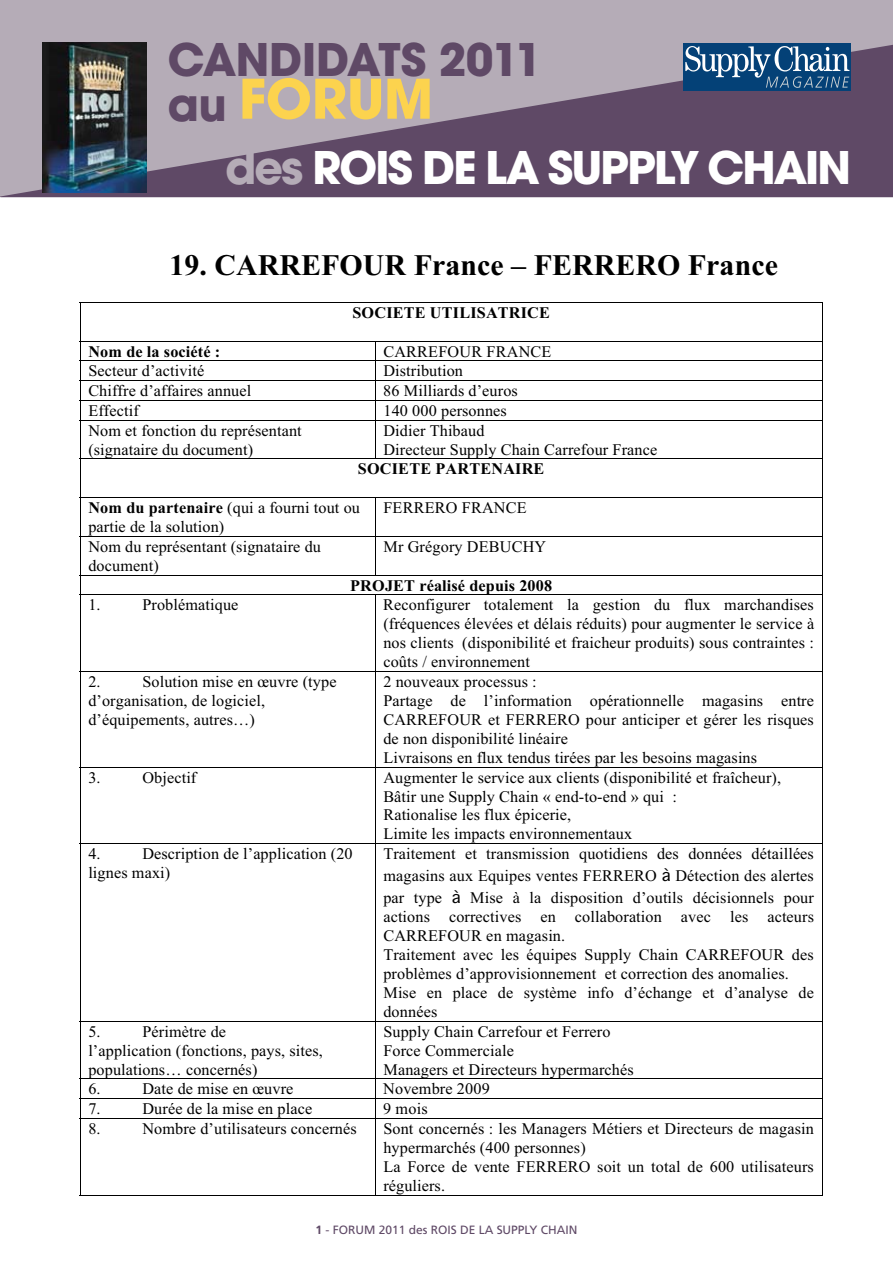
<style>
.page{position:relative;width:893px;height:1263px;background:#fff}
.page>*{position:absolute;margin:0;border:0;box-sizing:border-box;transform-origin:0 0}
.t1{font:700 60px "Avant Garde Gothic Itc T";letter-spacing:.005em;color:#fcd34e}
.t2{font:700 49.5px "Avant Garde Gothic Itc T";letter-spacing:-.035em;color:#fff}
.t3{font:700 49.5px "Avant Garde Gothic Itc T";color:#5f4966}
.t4{font:29.85px "Times New Roman PS Bold MT+T42+CKJVWD";color:#000}
.t5{font:16.2px/19px "Times New Roman PSMT+T42+DNQPVA";letter-spacing:.01em;color:#000}
.t6{font:16.2px "Times New Roman PS Bold MT+T42+CKJVWD";letter-spacing:.01em;color:#000}
.t7{font:12px "Frutiger";color:#5f4966}
.s1{font-size:49.5px;color:#5f4966}
.s2{color:#b5acb7}
.s3{font-family:"Times New Roman PS Bold MT+T42+CKJVWD"}
.s4{font-family:"Geneva+T42+KWWUQH"}
.s5{font-weight:700}
</style>
<div class="page">
<div style="left:0;top:0;width:892px;height:197px;background:#b5acb7"></div>
<svg style="left:0;top:42px;width:892px;height:155px;fill:#5f4966"></svg>
<img style="left:42px;top:43px;width:104px;height:149px">
<hr style="left:80px;top:302px;width:742px;height:1px;background:#000">
<hr style="left:80px;top:303px;width:1px;height:38px;background:#000">
<hr style="left:822px;top:303px;width:1px;height:38px;background:#000">
<hr style="left:80px;top:341px;width:742px;height:1px;background:#000">
<hr style="left:80px;top:361px;width:742px;height:1px;background:#000">
<hr style="left:80px;top:380px;width:742px;height:1px;background:#000">
<hr style="left:80px;top:400px;width:742px;height:1px;background:#000">
<svg style="left:80px;top:342px;width:1px;height:78px"></svg>
<svg style="left:375px;top:342px;width:1px;height:78px"></svg>
<svg style="left:822px;top:342px;width:1px;height:78px"></svg>
<hr style="left:80px;top:420px;width:742px;height:1px;background:#000">
<hr style="left:80px;top:421px;width:1px;height:38px;background:#000">
<hr style="left:375px;top:421px;width:1px;height:38px;background:#000">
<hr style="left:822px;top:421px;width:1px;height:38px;background:#000">
<hr style="left:80px;top:459px;width:742px;height:1px;background:#000">
<hr style="left:80px;top:459px;width:1px;height:38px;background:#000">
<hr style="left:822px;top:459px;width:1px;height:38px;background:#000">
<hr style="left:80px;top:497px;width:742px;height:1px;background:#000">
<hr style="left:80px;top:498px;width:1px;height:38px;background:#000">
<hr style="left:375px;top:498px;width:1px;height:38px;background:#000">
<hr style="left:822px;top:498px;width:1px;height:38px;background:#000">
<hr style="left:80px;top:536px;width:742px;height:1px;background:#000">
<hr style="left:80px;top:537px;width:1px;height:38px;background:#000">
<hr style="left:375px;top:537px;width:1px;height:38px;background:#000">
<hr style="left:822px;top:537px;width:1px;height:38px;background:#000">
<hr style="left:80px;top:575px;width:742px;height:1px;background:#000">
<svg style="left:80px;top:576px;width:1px;height:18px"></svg>
<svg style="left:822px;top:576px;width:1px;height:18px"></svg>
<hr style="left:80px;top:594px;width:742px;height:1px;background:#000">
<hr style="left:80px;top:595px;width:1px;height:76px;background:#000">
<hr style="left:375px;top:595px;width:1px;height:76px;background:#000">
<hr style="left:822px;top:595px;width:1px;height:76px;background:#000">
<hr style="left:80px;top:671px;width:742px;height:1px;background:#000">
<hr style="left:80px;top:672px;width:1px;height:95px;background:#000">
<hr style="left:375px;top:672px;width:1px;height:95px;background:#000">
<hr style="left:822px;top:672px;width:1px;height:95px;background:#000">
<hr style="left:80px;top:767px;width:742px;height:1px;background:#000">
<hr style="left:80px;top:767px;width:1px;height:76px;background:#000">
<hr style="left:375px;top:767px;width:1px;height:76px;background:#000">
<hr style="left:822px;top:767px;width:1px;height:76px;background:#000">
<hr style="left:80px;top:843px;width:742px;height:1px;background:#000">
<hr style="left:80px;top:844px;width:1px;height:177px;background:#000">
<hr style="left:375px;top:844px;width:1px;height:177px;background:#000">
<hr style="left:822px;top:844px;width:1px;height:177px;background:#000">
<hr style="left:80px;top:1021px;width:742px;height:1px;background:#000">
<hr style="left:80px;top:1022px;width:1px;height:56px;background:#000">
<hr style="left:375px;top:1022px;width:1px;height:56px;background:#000">
<hr style="left:822px;top:1022px;width:1px;height:56px;background:#000">
<hr style="left:80px;top:1078px;width:742px;height:1px;background:#000">
<hr style="left:80px;top:1098px;width:742px;height:1px;background:#000">
<svg style="left:80px;top:1079px;width:1px;height:39px"></svg>
<svg style="left:375px;top:1079px;width:1px;height:39px"></svg>
<svg style="left:822px;top:1079px;width:1px;height:39px"></svg>
<hr style="left:80px;top:1118px;width:742px;height:1px;background:#000">
<hr style="left:80px;top:1119px;width:1px;height:76px;background:#000">
<hr style="left:375px;top:1119px;width:1px;height:76px;background:#000">
<hr style="left:822px;top:1119px;width:1px;height:76px;background:#000">
<hr style="left:80px;top:1195px;width:742px;height:1px;background:#000">
<div style="left:682px;top:43px;width:168px;height:48px;background:#044177"></div>
<svg style="left:685px;top:46px;width:164px;height:42px"></svg>
<h2 class="t3" style="left:168px;top:43px;width:375px">CANDIDATS 2011</h2>
<h1 class="t1" style="left:168px;top:79px;width:267px"><span class="s1">au</span> FORUM</h1>
<h2 class="t2" style="left:225px;top:151px;width:627px"><span class="s2">des</span> ROIS DE LA SUPPLY CHAIN</h2>
<h3 class="t4" style="left:169px;top:247px;width:610px">19. CARREFOUR France – FERRERO France</h3>
<p class="t6" style="left:352px;top:303px;width:199px">SOCIETE UTILISATRICE</p>
<p class="t6" style="left:88px;top:342px;width:133px">Nom de la société :</p>
<p class="t5" style="left:383px;top:344px;width:170px">CARREFOUR FRANCE</p>
<p class="t5" style="left:88px;top:363px;width:117px">Secteur d’activité</p>
<p class="t5" style="left:383px;top:363px;width:81px">Distribution</p>
<p class="t5" style="left:88px;top:383px;width:164px">Chiffre d’affaires annuel</p>
<p class="t5" style="left:383px;top:383px;width:136px">86 Milliards d’euros</p>
<p class="t5" style="left:88px;top:403px;width:52px">Effectif</p>
<p class="t5" style="left:383px;top:403px;width:125px">140 000 personnes</p>
<p class="t5" style="left:88px;top:423px;width:215px">Nom et fonction du représentant (signataire du document)</p>
<p class="t5" style="left:383px;top:423px;width:275px">Didier Thibaud<br>Directeur Supply Chain Carrefour France</p>
<p class="t6" style="left:358px;top:459px;width:188px">SOCIETE PARTENAIRE</p>
<p class="t5" style="left:88px;top:500px;width:273px"><span class="s3">Nom du partenaire</span> (qui a fourni tout ou partie de la solution)</p>
<p class="t5" style="left:383px;top:500px;width:145px">FERRERO FRANCE</p>
<p class="t5" style="left:88px;top:538px;width:234px">Nom du représentant (signataire du document)</p>
<p class="t5" style="left:383px;top:538px;width:164px">Mr Grégory DEBUCHY</p>
<p class="t6" style="left:350px;top:576px;width:203px">PROJET réalisé depuis 2008</p>
<p class="t5" style="left:88px;top:597px;width:14px">1.</p>
<p class="t5" style="left:142px;top:597px;width:97px">Problématique</p>
<p class="t5" style="left:383px;top:597px;width:432px;text-align:justify">Reconfigurer totalement la gestion du flux marchandises (fréquences élevées et délais réduits) pour augmenter le service à nos clients (disponibilité et fraicheur produits) sous contraintes : coûts / environnement</p>
<p class="t5" style="left:88px;top:673px;width:14px">2.</p>
<p class="t5" style="left:88px;top:673px;width:250px;text-indent:54px">Solution mise en œuvre (type d’organisation, de logiciel, d’équipements, autres…)</p>
<p class="t5" style="left:383px;top:673px;width:432px">2 nouveaux processus :<br>Partage de l’information opérationnelle magasins entre CARREFOUR et FERRERO pour anticiper et gérer les risques de non disponibilité linéaire<br>Livraisons en flux tendus tirées par les besoins magasins</p>
<p class="t5" style="left:88px;top:769px;width:14px">3.</p>
<p class="t5" style="left:142px;top:769px;width:55px">Objectif</p>
<p class="t5" style="left:383px;top:769px;width:399px">Augmenter le service aux clients (disponibilité et fraîcheur), Bâtir une Supply Chain « end-to-end » qui :<br>Rationalise les flux épicerie,<br>Limite les impacts environnementaux</p>
<p class="t5" style="left:88px;top:846px;width:14px">4.</p>
<p class="t5" style="left:88px;top:846px;width:266px;text-indent:54px">Description de l’application (20 lignes maxi)</p>
<p class="t5" style="left:383px;top:844px;width:432px;line-height:21.9px;text-align:justify">Traitement et transmission quotidiens des données détaillées magasins aux Equipes ventes FERRERO <span class="s4">à</span> Détection des alertes par type <span class="s4">à</span> Mise à la disposition d’outils décisionnels pour</p>
<p class="t5" style="left:383px;top:909px;width:432px">actions correctives en collaboration avec les acteurs CARREFOUR en magasin.<br>Traitement avec les équipes Supply Chain CARREFOUR des problèmes d’approvisionnement et correction des anomalies.<br>Mise en place de système info d’échange et d’analyse de données</p>
<p class="t5" style="left:88px;top:1023px;width:14px">5.</p>
<p class="t5" style="left:88px;top:1023px;width:236px;text-indent:54px">Périmètre de<br>l’application (fonctions, pays, sites, populations… concernés)</p>
<p class="t5" style="left:383px;top:1023px;width:252px">Supply Chain Carrefour et Ferrero<br>Force Commerciale<br>Managers et Directeurs hypermarchés</p>
<p class="t5" style="left:88px;top:1081px;width:14px">6.</p>
<p class="t5" style="left:142px;top:1081px;width:152px">Date de mise en œuvre</p>
<p class="t5" style="left:383px;top:1081px;width:108px">Novembre 2009</p>
<p class="t5" style="left:88px;top:1101px;width:14px">7.</p>
<p class="t5" style="left:142px;top:1101px;width:171px">Durée de la mise en place</p>
<p class="t5" style="left:383px;top:1101px;width:46px">9 mois</p>
<p class="t5" style="left:88px;top:1120px;width:14px">8.</p>
<p class="t5" style="left:142px;top:1120px;width:216px">Nombre d’utilisateurs concernés</p>
<p class="t5" style="left:383px;top:1121px;width:432px">Sont concernés : les Managers Métiers et Directeurs de magasin hypermarchés (400 personnes)<br>La Force de vente FERRERO soit un total de 600 utilisateurs réguliers.</p>
<p class="t7" style="left:315px;top:1225px;width:263px"><span class="s5">1</span> - FORUM 2011 des ROIS DE LA SUPPLY CHAIN</p>
</div>
